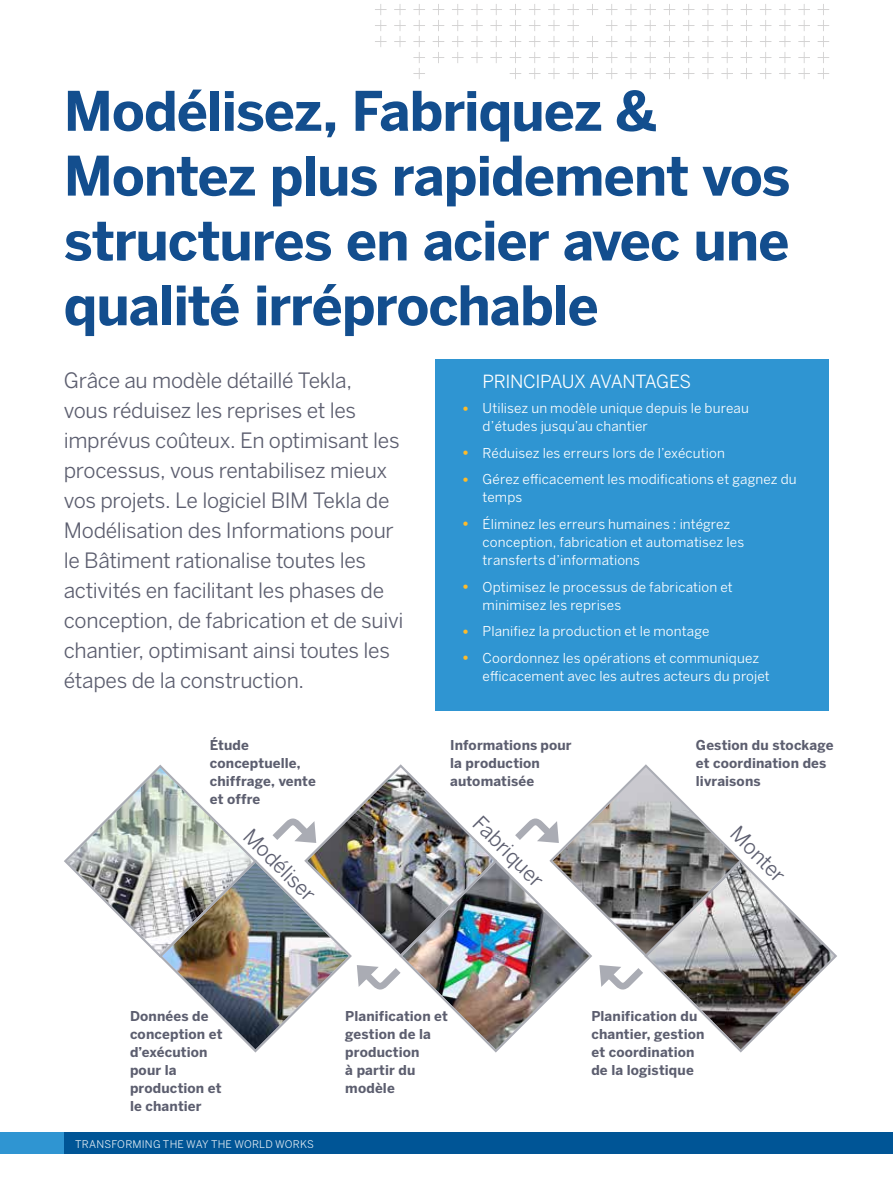
<style>
.page{position:relative;width:893px;height:1191px;background:#fff}
.page>*{position:absolute;margin:0;border:0;box-sizing:border-box;transform-origin:0 0}
.t1{font:700 54px/64.8px "Benton Sans";letter-spacing:-.02em;color:#134e8e}
.t2{font:21px/30px "Benton Sans";letter-spacing:-.015em;color:#5c5e6f}
.t3{font:18px "Benton Sans";letter-spacing:-.025em;color:#fff}
.t4{font:13.5px/18px "Benton Sans";letter-spacing:.01em;color:#fff}
.t5{font:700 13.5px/18px "Benton Sans";letter-spacing:.01em;color:#5c5e6f}
.t6{font:10.5px "Benton Sans";letter-spacing:.015em;color:#fff}
.s1{font-size:18px;color:#fdbb2a}
</style>
<div class="page">
<div style="left:0;top:1132px;width:64px;height:22px;background:#2f95d2"></div>
<div style="left:64px;top:1132px;width:829px;height:22px;background:#005596"></div>
<div style="left:435px;top:359px;width:394px;height:352px;background:#2f95d2"></div>
<img style="left:64px;top:764px;width:773px;height:289px">
<svg style="left:375px;top:4px;width:454px;height:75px"></svg>
<h1 class="t1" style="left:64px;top:78px;width:728px">Modélisez, Fabriquez &amp;<br>Montez plus rapidement vos structures en acier avec une qualité irréprochable</h1>
<p class="t2" style="left:64px;top:365px;width:341px">Grâce au modèle détaillé Tekla,<br>vous réduisez les reprises et les imprévus coûteux. En optimisant les processus, vous rentabilisez mieux vos projets. Le logiciel BIM Tekla de Modélisation des Informations pour le Bâtiment rationalise toutes les activités en facilitant les phases de conception, de fabrication et de suivi chantier, optimisant ainsi toutes les étapes de la construction.</p>
<h3 class="t3" style="left:483px;top:370px;width:210px">PRINCIPAUX AVANTAGES</h3>
<p class="t4" style="left:483px;top:399px;width:268px;text-indent:-21px"><span class="s1">•</span> Utilisez un modèle unique depuis le bureau d’études jusqu’au chantier</p>
<p class="t4" style="left:461px;top:444px;width:265px"><span class="s1">•</span> Réduisez les erreurs lors de l’exécution</p>
<p class="t4" style="left:483px;top:470px;width:316px;text-indent:-21px"><span class="s1">•</span> Gérez efficacement les modifications et gagnez du temps</p>
<p class="t4" style="left:483px;top:515px;width:263px;text-indent:-21px"><span class="s1">•</span> Éliminez les erreurs humaines : intégrez conception, fabrication et automatisez les transferts d’informations</p>
<p class="t4" style="left:483px;top:577px;width:251px;text-indent:-21px"><span class="s1">•</span> Optimisez le processus de fabrication et minimisez les reprises</p>
<p class="t4" style="left:461px;top:622px;width:250px"><span class="s1">•</span> Planifiez la production et le montage</p>
<p class="t4" style="left:483px;top:648px;width:289px;text-indent:-21px"><span class="s1">•</span> Coordonnez les opérations et communiquez efficacement avec les autres acteurs du projet</p>
<p class="t5" style="left:210px;top:735px;width:108px">Étude conceptuelle, chiffrage, vente et offre</p>
<h2 class="t2" style="left:258px;top:821px;width:94px;rotate:45deg">Modéliser</h2>
<p class="t5" style="left:450px;top:735px;width:123px">Informations pour la production automatisée</p>
<p class="t5" style="left:696px;top:735px;width:139px">Gestion du stockage et coordination des livraisons</p>
<h2 class="t2" style="left:487px;top:808px;width:92px;rotate:45deg">Fabriquer</h2>
<h2 class="t2" style="left:745px;top:819px;width:70px;rotate:45deg">Monter</h2>
<p class="t5" style="left:130px;top:1007px;width:94px">Données de conception et d’exécution pour la production et le chantier</p>
<p class="t6" style="left:75px;top:1137px;width:240px">TRANSFORMING THE WAY THE WORLD WORKS</p>
<p class="t5" style="left:345px;top:1007px;width:104px">Planification et gestion de la production<br>à partir du modèle</p>
<p class="t5" style="left:591px;top:1007px;width:115px">Planification du chantier, gestion et coordination de la logistique</p>
</div>
